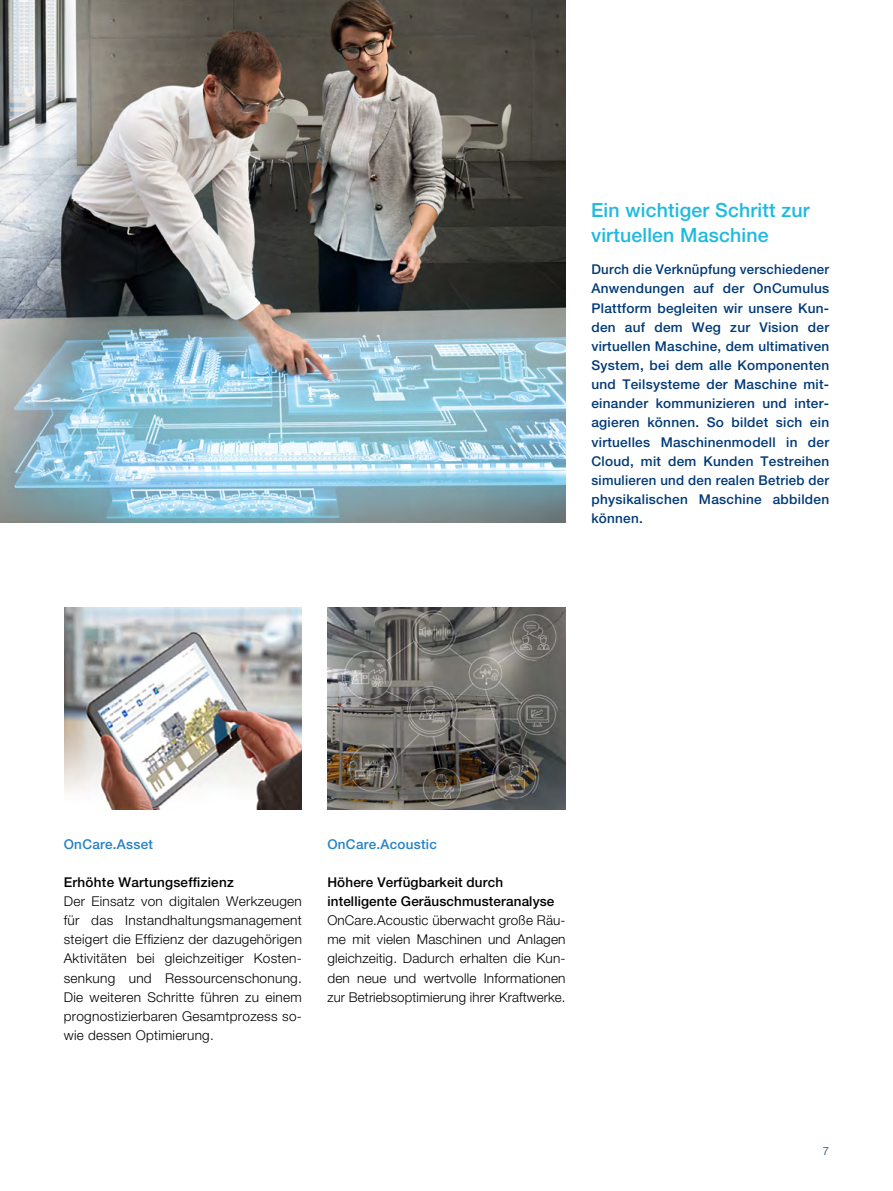
<style>
.page{position:relative;width:893px;height:1191px;background:#fff}
.page>*{position:absolute;margin:0;border:0;box-sizing:border-box;transform-origin:0 0}
.t1{font:500 19.5px/25.5px "Helvetica Neue LT Pro";letter-spacing:.01em;color:#1dbadf}
.t2{font:300 13.5px/19.2px "Helvetica Neue LT Pro";letter-spacing:.015em;color:#000;text-align:justify}
.t3{font:500 13.5px/19.2px "Helvetica Neue LT Pro";letter-spacing:.02em;color:#003a76;text-align:justify}
.t4{font:500 13.5px/19.2px "Helvetica Neue LT Pro";letter-spacing:.01em;color:#000}
.t5{font:500 13.5px "Helvetica Neue LT Pro";letter-spacing:.02em;color:#2581c4}
.t6{font:300 11.25px "Helvetica Neue LT Pro";color:#003a76}
</style>
<div class="page">
<img style="left:327px;top:607px;width:239px;height:202px">
<img style="left:64px;top:607px;width:238px;height:202px">
<img style="left:0;top:0;width:566px;height:522px">
<h1 class="t1" style="left:591px;top:197px;width:220px">Ein wichtiger Schritt zur virtuellen Maschine</h1>
<p class="t3" style="left:591px;top:260px;width:239px">Durch die Verknüpfung verschiedener Anwendungen auf der OnCumulus Plattform begleiten wir unsere Kun&shy;den auf dem Weg zur Vision der virtuellen Maschine, dem ultimativen System, bei dem alle Komponenten und Teilsysteme der Maschine mit&shy;einander kommunizieren und inter&shy;agieren können. So bildet sich ein virtuelles Maschinenmodell in der Cloud, mit dem Kunden Testreihen simulieren und den realen Betrieb der physikalischen Maschine abbilden können.</p>
<p class="t5" style="left:64px;top:835px;width:91px">OnCare.Asset</p>
<p class="t4" style="left:64px;top:872px;width:172px">Erhöhte Wartungseffizienz</p>
<p class="t2" style="left:64px;top:891px;width:240px">Der Einsatz von digitalen Werkzeugen für das Instandhaltungsmanagement steigert die Effizienz der dazugehörigen Aktivitäten bei gleichzeitiger Kosten&shy;senkung und Ressourcenschonung.<br>Die weiteren Schritte führen zu einem prognostizierbaren Gesamtprozess so&shy;wie dessen Optimierung.</p>
<p class="t5" style="left:327px;top:835px;width:111px">OnCare.Acoustic</p>
<p class="t4" style="left:327px;top:872px;width:229px">Höhere Verfügbarkeit durch intelligente Geräuschmusteranalyse</p>
<p class="t2" style="left:327px;top:910px;width:240px">OnCare.Acoustic überwacht große Räu&shy;me mit vielen Maschinen und Anlagen gleichzeitig. Dadurch erhalten die Kun&shy;den neue und wertvolle Informationen zur Betriebsoptimierung ihrer Kraftwerke.</p>
<p class="t6" style="left:823px;top:1144px;width:8px">7</p>
</div>
